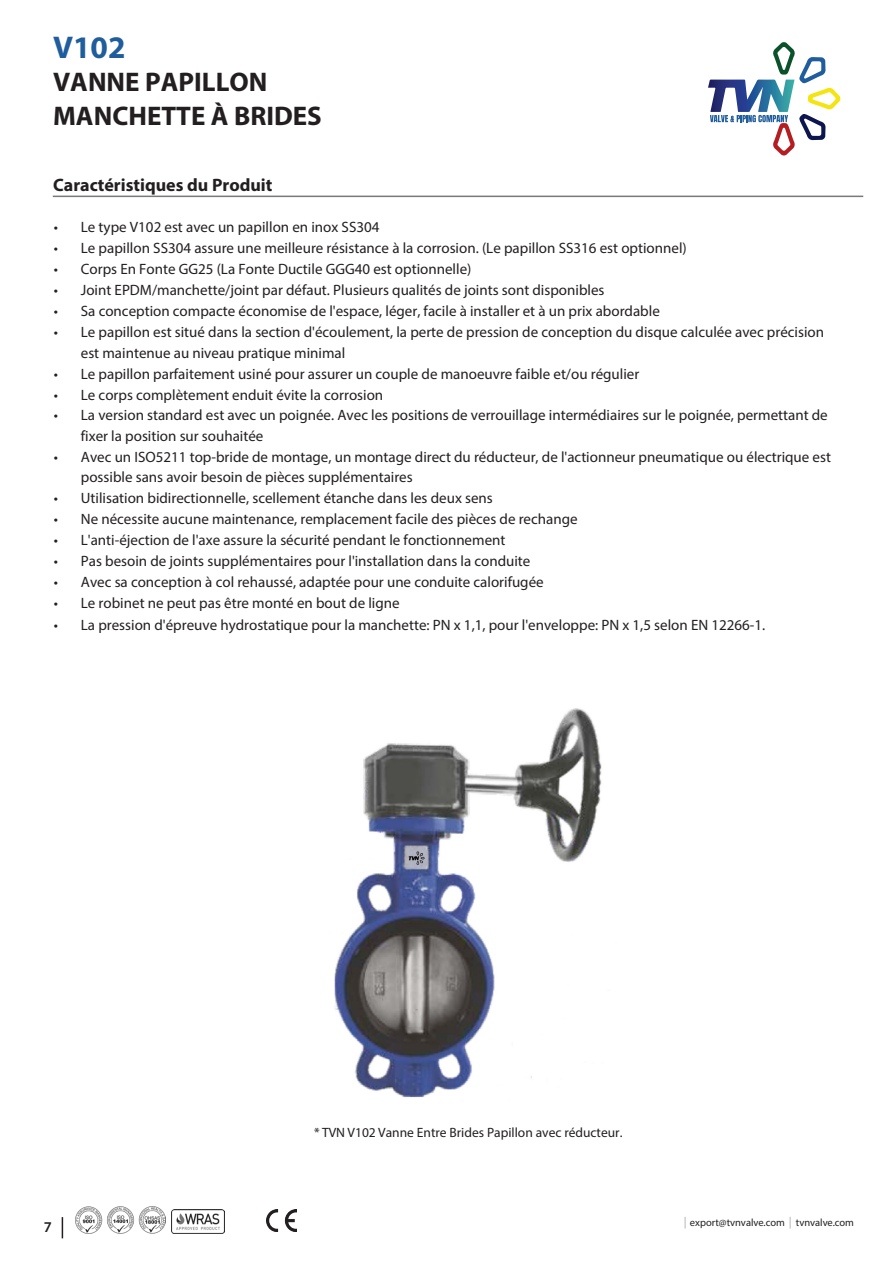
<style>
.page{position:relative;width:893px;height:1263px;background:#fff}
.page>*{position:absolute;margin:0;border:0;box-sizing:border-box;transform-origin:0 0}
.t1{font:700 31.5px "Myriad Pro";color:#1f5d9d}
.t2{font:700 27px/33.8px "Myriad Pro";color:#231f20}
.t3{font:700 18px "Myriad Pro";color:#231f20}
.t4{font:15px/21px "Myriad Pro";color:#231f20}
.t5{font:600 15px "Myriad Pro";color:#231f20}
.t6{font:13.5px "Myriad Pro";color:#231f20}
.t7{font:10.5px "Myriad Pro";color:#231f20}
</style>
<div class="page">
<svg style="left:484px;top:195px;width:74px;height:3px"></svg>
<svg style="left:62px;top:1217px;width:1px;height:21px"></svg>
<svg style="left:708px;top:42px;width:132px;height:113px"></svg>
<hr style="left:53px;top:196px;width:810px;height:1px;background:#231f20">
<img style="left:75px;top:1206px;width:91px;height:28px">
<img style="left:171px;top:1210px;width:54px;height:23px">
<img style="left:266px;top:1209px;width:31px;height:22px">
<svg style="left:789px;top:1217px;width:2px;height:11px"></svg>
<svg style="left:684px;top:1217px;width:2px;height:11px"></svg>
<img style="left:334px;top:708px;width:268px;height:390px">
<p class="t1" style="left:53px;top:27px;width:74px">V102</p>
<p class="t2" style="left:53px;top:64px;width:270px">VANNE PAPILLON<br>MANCHETTE À BRIDES</p>
<p class="t3" style="left:53px;top:173px;width:221px">Caractéristiques du Produit</p>
<p class="t4" style="left:54px;top:217px;width:327px">• Le type V102 est avec un papillon en inox SS304</p>
<p class="t4" style="left:54px;top:238px;width:634px">• Le papillon SS304 assure une meilleure résistance à la corrosion. (Le papillon SS316 est optionnel)</p>
<p class="t4" style="left:54px;top:258px;width:419px">• Corps En Fonte GG25 (La Fonte Ductile GGG40 est optionnelle)</p>
<p class="t4" style="left:54px;top:279px;width:552px">• Joint EPDM/manchette/joint par défaut. Plusieurs qualités de joints sont disponibles</p>
<p class="t4" style="left:54px;top:300px;width:607px">• Sa conception compacte économise de l'espace, léger, facile à installer et à un prix abordable</p>
<p class="t4" style="left:81px;top:321px;width:745px;text-indent:-27px">• Le papillon est situé dans la section d'écoulement, la perte de pression de conception du disque calculée avec précision est maintenue au niveau pratique minimal</p>
<p class="t4" style="left:54px;top:363px;width:587px">• Le papillon parfaitement usiné pour assurer un couple de manoeuvre faible et/ou régulier</p>
<p class="t4" style="left:54px;top:384px;width:331px">• Le corps complètement enduit évite la corrosion</p>
<p class="t4" style="left:81px;top:404px;width:748px;text-indent:-27px">• La version standard est avec un poignée. Avec les positions de verrouillage intermédiaires sur le poignée, permettant de fixer la position sur souhaitée</p>
<p class="t4" style="left:81px;top:446px;width:752px;line-height:20.4px;text-indent:-27px">• Avec un ISO5211 top-bride de montage, un montage direct du réducteur, de l'actionneur pneumatique ou électrique est possible sans avoir besoin de pièces supplémentaires</p>
<p class="t4" style="left:54px;top:487px;width:440px">• Utilisation bidirectionnelle, scellement étanche dans les deux sens</p>
<p class="t4" style="left:54px;top:508px;width:525px">• Ne nécessite aucune maintenance, remplacement facile des pièces de rechange</p>
<p class="t4" style="left:54px;top:529px;width:453px">• L'anti-éjection de l'axe assure la sécurité pendant le fonctionnement</p>
<p class="t4" style="left:54px;top:550px;width:478px">• Pas besoin de joints supplémentaires pour l'installation dans la conduite</p>
<p class="t4" style="left:54px;top:571px;width:491px">• Avec sa conception à col rehaussé, adaptée pour une conduite calorifugée</p>
<p class="t4" style="left:54px;top:592px;width:347px">• Le robinet ne peut pas être monté en bout de ligne</p>
<p class="t4" style="left:54px;top:614px;width:713px">• La pression d'épreuve hydrostatique pour la manchette: PN x 1,1, pour l'enveloppe: PN x 1,5 selon EN 12266-1.</p>
<p class="t6" style="left:314px;top:1124px;width:310px">* TVN V102 Vanne Entre Brides Papillon avec réducteur.</p>
<p class="t5" style="left:44px;top:1218px;width:10px">7</p>
<p class="t7" style="left:690px;top:1216px;width:166px">export@tvnvalve.com tvnvalve.com</p>
</div>
